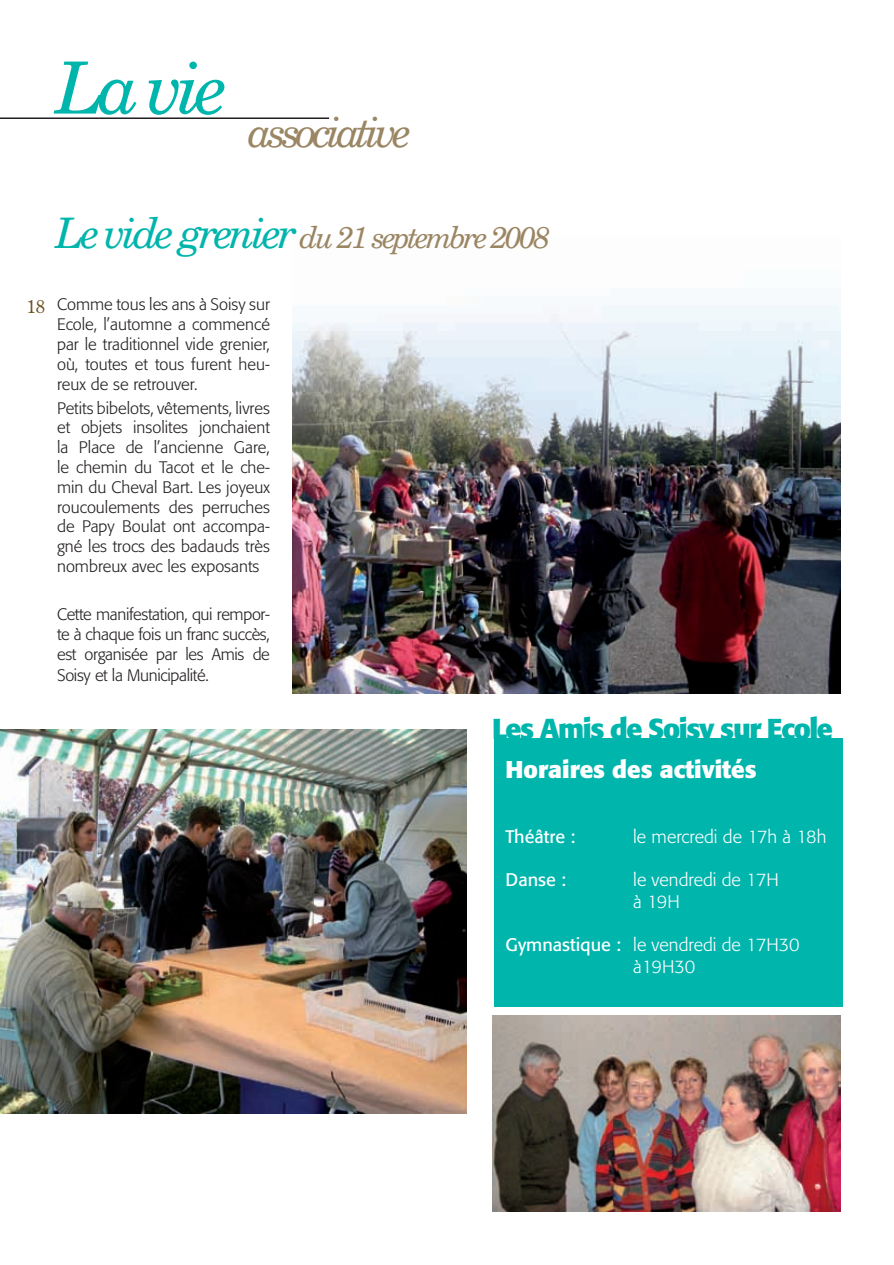
<style>
.page{position:relative;width:894px;height:1265px;background:#fff}
.page>*{position:absolute;margin:0;border:0;box-sizing:border-box;transform-origin:0 0}
.t1{font:italic 72px "Century Schoolbook BT";color:#00b5ac}
.t2{font:italic 42px "Century Schoolbook BT";letter-spacing:-.1em;color:#9b8663}
.t3{font:italic 30px "Century Schoolbook BT";letter-spacing:-.075em;color:#9b8663}
.t4{font:700 28.5px "Formata";letter-spacing:-.05em;color:#00b5ac}
.t5{font:700 24px "Formata";color:#fff}
.t6{font:300 18px/21.6px "Formata";color:#fff}
.t7{font:18px "Formata";color:#fff}
.t8{font:18px "Century Old Style Std";color:#6d5425}
.t9{font:300 16.5px/19.8px "Formata";color:#231f20;text-align:justify}
.t10{font:300 16.5px "Formata";letter-spacing:-.02em;color:#231f20}
.s1{font-size:42px;color:#00b5ac}
.s2{font-weight:400}
</style>
<div class="page">
<hr style="left:0;top:117px;width:329px;height:2px;background:#231f20">
<img style="left:0;top:729px;width:466px;height:384px">
<img style="left:292px;top:305px;width:548px;height:388px">
<div style="left:494px;top:738px;width:349px;height:268px;background:#00b5ac"></div>
<img style="left:492px;top:1015px;width:348px;height:195px">
<h1 class="t1" style="left:56px;top:43px;width:173px">La vie</h1>
<h2 class="t2" style="left:249px;top:106px;width:164px">associative</h2>
<h3 class="t3" style="left:56px;top:219px;width:496px"><span class="s1">Le vide grenier</span> du 21 septembre 2008</h3>
<p class="t8" style="left:27px;top:295px;width:19px">18</p>
<p class="t9" style="left:57px;top:295px;width:214px">Comme tous les ans à Soisy sur Ecole, l’automne a commencé par le traditionnel vide grenier, où, toutes et tous furent heu&shy;reux de se retrouver.</p>
<p class="t9" style="left:57px;top:398px;width:214px">Petits bibelots, vêtements, livres et objets insolites jonchaient la Place de l’ancienne Gare, le chemin du Tacot et le che&shy;min du Cheval Bart. Les joyeux roucoulements des perruches de Papy Boulat ont accompa&shy;gné les trocs des badauds très nombreux avec les exposants</p>
<p class="t9" style="left:57px;top:604px;width:214px">Cette manifestation, qui rempor&shy;te à chaque fois un franc succès, est organisée par les Amis de</p>
<p class="t10" style="left:57px;top:666px;width:153px">Soisy et la Municipalité.</p>
<h3 class="t4" style="left:492px;top:711px;width:342px">Les Amis de Soisy sur Ecole</h3>
<h3 class="t5" style="left:505px;top:754px;width:253px">Horaires des activités</h3>
<p class="t7" style="left:505px;top:825px;width:71px">Théâtre :</p>
<p class="t6" style="left:633px;top:826px;width:195px">le mercredi de 17h à 18h</p>
<p class="t7" style="left:505px;top:868px;width:62px">Danse :</p>
<p class="t6" style="left:633px;top:869px;width:147px">le vendredi de 17H à 19H</p>
<p class="t6" style="left:633px;top:934px;width:168px;text-indent:-128px"><span class="s2">Gymnastique :</span> le vendredi de 17H30 à19H30</p>
</div>
